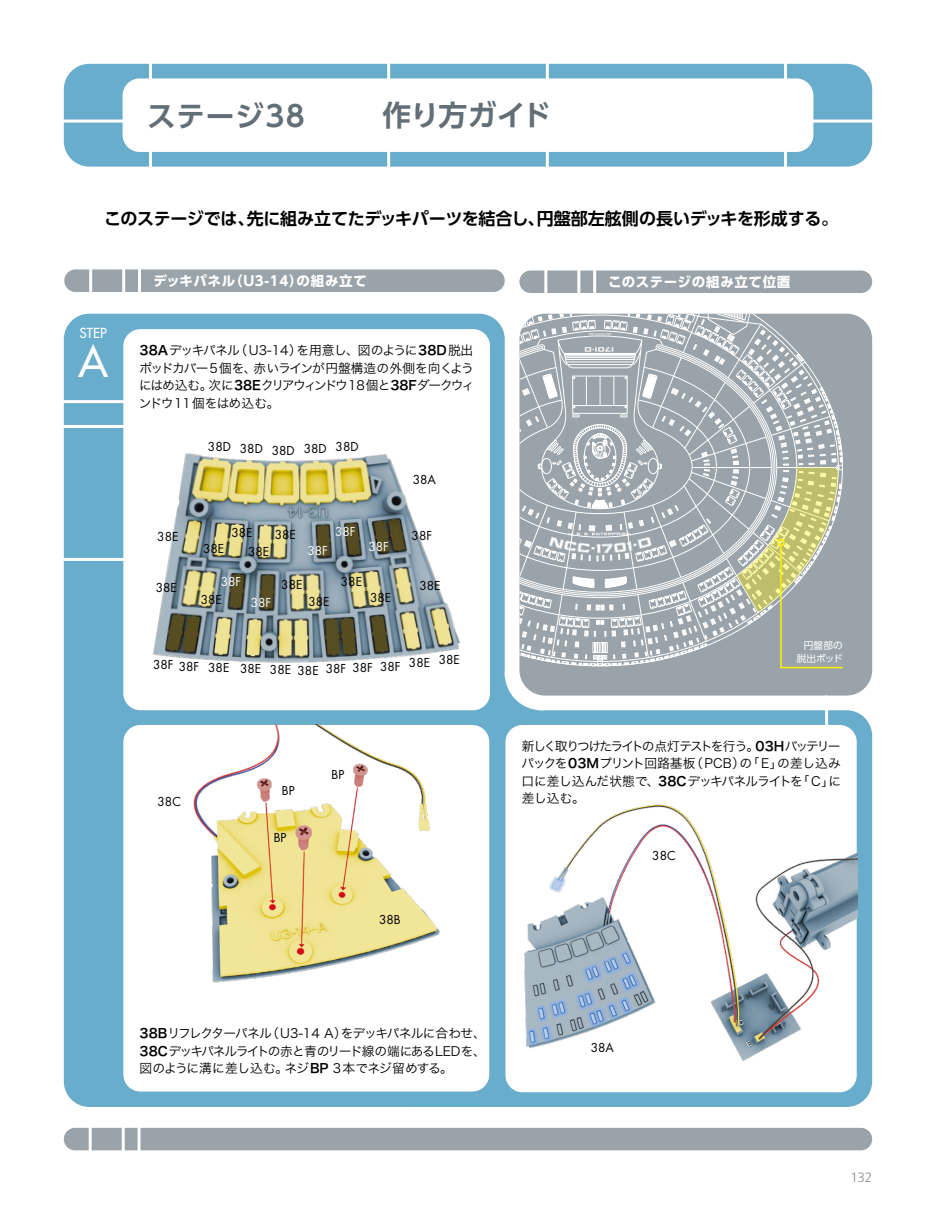
<style>
.page{position:relative;width:936px;height:1212px;background:#fff}
.page>*{position:absolute;margin:0;border:0;box-sizing:border-box;transform-origin:0 0}
.t1{font:42px "Futura LT";color:#fff}
.t2{font:700 28.65px "UD Shin Go Pro De";letter-spacing:.02em;color:#636f76}
.t3{font:700 16.95px "UD Shin Go Pro De";letter-spacing:-.015em;color:#000}
.t4{font:700 13.5px "UD Shin Go Pro";letter-spacing:.045em;color:#fff}
.t5{font:13.5px "Futura LT";color:#fff}
.t6{font:300 13.5px "Frutiger LT";color:#8d8e8d}
.t7{font:12.75px/17.5px "Hira Kaku Pro W3";letter-spacing:-.045em;color:#000;text-align:justify}
.t8{font:12px/18.6px "Futura LT";color:#000}
.t9{font:12px "Futura LT";color:#fff}
.t10{font:9.6px/12.8px "UD Shin Go Pro";letter-spacing:.015em;color:#fff;text-align:right}
.s1{font-family:"Hira Kaku Pro W6"}
</style>
<div class="page">
<div style="left:64px;top:1128px;width:808px;height:22px;background:#99a3a9;border-radius:11px"></div>
<hr style="left:137px;top:1123px;width:3px;height:43px;background:#fff">
<hr style="left:122px;top:1121px;width:3px;height:45px;background:#fff">
<hr style="left:89px;top:1121px;width:3px;height:45px;background:#fff">
<div style="left:64px;top:314px;width:440px;height:793px;background:#69adcd;border-radius:26px"></div>
<div style="left:387px;top:710px;width:485px;height:397px;background:#69adcd;border-radius:26px"></div>
<div style="left:64px;top:64px;width:808px;height:103px;background:#69adcd;border-radius:26px"></div>
<div style="left:123px;top:78px;width:690px;height:74px;background:#fff;border-radius:17px"></div>
<hr style="left:149px;top:52px;width:3px;height:129px;background:#fff">
<hr style="left:784px;top:52px;width:3px;height:129px;background:#fff">
<hr style="left:546px;top:52px;width:3px;height:129px;background:#fff">
<hr style="left:387px;top:52px;width:3px;height:129px;background:#fff">
<hr style="left:34px;top:120px;width:866px;height:3px;background:#fff">
<div style="left:519px;top:270px;width:353px;height:23px;background:#99a3a9;border-radius:11px"></div>
<hr style="left:593px;top:255px;width:3px;height:44px;background:#fff">
<hr style="left:577px;top:255px;width:3px;height:44px;background:#fff">
<hr style="left:544px;top:255px;width:3px;height:44px;background:#fff">
<div style="left:64px;top:269px;width:440px;height:23px;background:#99a3a9;border-radius:11px"></div>
<hr style="left:138px;top:254px;width:3px;height:44px;background:#fff">
<hr style="left:122px;top:254px;width:3px;height:44px;background:#fff">
<hr style="left:89px;top:254px;width:3px;height:44px;background:#fff">
<div style="left:471px;top:677px;width:66px;height:66px;background:#69adcd;border-radius:50%"></div>
<div style="left:504px;top:637px;width:74px;height:73px;background:#fff;border-radius:50%"></div>
<div style="left:519px;top:314px;width:353px;height:381px;background:#99a3a9;border-radius:26px"></div>
<hr style="left:825px;top:695px;width:3px;height:45px;background:#fff">
<div style="left:123px;top:725px;width:366px;height:366px;background:#fff;border-radius:17px"></div>
<div style="left:123px;top:329px;width:367px;height:381px;background:#fff;border-radius:17px"></div>
<div style="left:505px;top:725px;width:351px;height:367px;background:#fff;border-radius:17px"></div>
<hr style="left:58px;top:400px;width:79px;height:3px;background:#fff">
<hr style="left:58px;top:425px;width:79px;height:3px;background:#fff">
<hr style="left:58px;top:558px;width:79px;height:3px;background:#fff">
<img style="left:153px;top:453px;width:307px;height:210px">
<img style="left:123px;top:725px;width:367px;height:270px">
<img style="left:505px;top:769px;width:352px;height:308px">
<svg style="left:519px;top:314px;width:324px;height:355px"></svg>
<div style="left:777px;top:539px;width:7px;height:7px;border:2px solid #fff100;border-radius:50%"></div>
<h2 class="t2" style="left:147px;top:93px;width:159px">ステージ38</h2>
<h2 class="t2" style="left:382px;top:92px;width:170px">作り方ガイド</h2>
<h3 class="t3" style="left:104px;top:205px;width:735px">このステージでは、先に組み立てたデッキパーツを結合し、円盤部左舷側の長いデッキを形成する。</h3>
<p class="t5" style="left:80px;top:324px;width:29px">STEP</p>
<h1 class="t1" style="left:78px;top:334px;width:31px">A</h1>
<p class="t4" style="left:153px;top:270px;width:215px">デッキパネル（U3-14）の組み立て</p>
<p class="t4" style="left:608px;top:271px;width:184px">このステージの組み立て位置</p>
<p class="t7" style="left:139px;top:341px;width:337px"><span class="s1">38A</span>デッキパネル（U3-14）を用意し、図のように<span class="s1">38D</span>脱出ポッドカバー5個を、赤いラインが円盤構造の外側を向くようにはめ込む。次に<span class="s1">38E</span>クリアウィンドウ18個と<span class="s1">38F</span>ダークウィンドウ11個をはめ込む。</p>
<p class="t8" style="left:157px;top:528px;width:23px">38E</p>
<p class="t8" style="left:208px;top:439px;width:56px">38D 38D</p>
<p class="t8" style="left:304px;top:439px;width:56px">38D 38D</p>
<p class="t8" style="left:272px;top:441px;width:24px">38D</p>
<p class="t8" style="left:412px;top:471px;width:25px">38A</p>
<p class="t8" style="left:203px;top:539px;width:23px">38E</p>
<p class="t8" style="left:248px;top:523px;width:23px;text-indent:-17px">38E<br>38E</p>
<p class="t8" style="left:275px;top:525px;width:23px">38E</p>
<p class="t9" style="left:307px;top:543px;width:22px">38F</p>
<p class="t9" style="left:335px;top:523px;width:22px">38F</p>
<p class="t9" style="left:368px;top:539px;width:22px">38F</p>
<p class="t8" style="left:411px;top:526px;width:22px">38F</p>
<p class="t8" style="left:341px;top:572px;width:23px">38E</p>
<p class="t9" style="left:221px;top:574px;width:22px">38F</p>
<p class="t8" style="left:281px;top:575px;width:23px">38E</p>
<p class="t8" style="left:156px;top:578px;width:23px">38E</p>
<p class="t8" style="left:419px;top:576px;width:23px">38E</p>
<p class="t8" style="left:370px;top:589px;width:23px">38E</p>
<p class="t8" style="left:201px;top:590px;width:23px">38E</p>
<p class="t8" style="left:308px;top:592px;width:23px">38E</p>
<p class="t9" style="left:251px;top:595px;width:22px">38F</p>
<p class="t8" style="left:153px;top:655px;width:22px">38F</p>
<p class="t8" style="left:179px;top:659px;width:114px">38F 38E 38E 38E</p>
<p class="t8" style="left:297px;top:661px;width:23px">38E</p>
<p class="t8" style="left:326px;top:659px;width:76px">38F 38F 38F</p>
<p class="t8" style="left:409px;top:652px;width:52px">38E 38E</p>
<p class="t8" style="left:157px;top:793px;width:25px">38C</p>
<p class="t8" style="left:282px;top:782px;width:14px">BP</p>
<p class="t8" style="left:274px;top:828px;width:14px">BP</p>
<p class="t8" style="left:331px;top:765px;width:14px">BP</p>
<p class="t8" style="left:379px;top:911px;width:23px">38B</p>
<p class="t10" style="left:796px;top:639px;width:48px">円盤部の脱出ポッド</p>
<p class="t7" style="left:521px;top:736px;width:321px">新しく取りつけたライトの点灯テストを行う。<span class="s1">03H</span>バッテリーパックを<span class="s1">03M</span>プリント回路基板（PCB）の「E」の差し込み口に差し込んだ状態で、<span class="s1">38C</span>デッキパネルライトを「 C」に差し込む。</p>
<p class="t8" style="left:652px;top:846px;width:25px">38C</p>
<p class="t7" style="left:140px;top:1023px;width:347px"><span class="s1">38B</span>リフレクターパネル（ U3-14 A）をデッキパネルに合わせ、<span class="s1">38C</span>デッキパネルライトの赤と青のリード線の端にあるLEDを、図のように溝に差し込む。ネジ<span class="s1">BP</span> 3本でネジ留めする。</p>
<p class="t8" style="left:590px;top:1038px;width:25px">38A</p>
<p class="t6" style="left:850px;top:1170px;width:23px">132</p>
</div>
